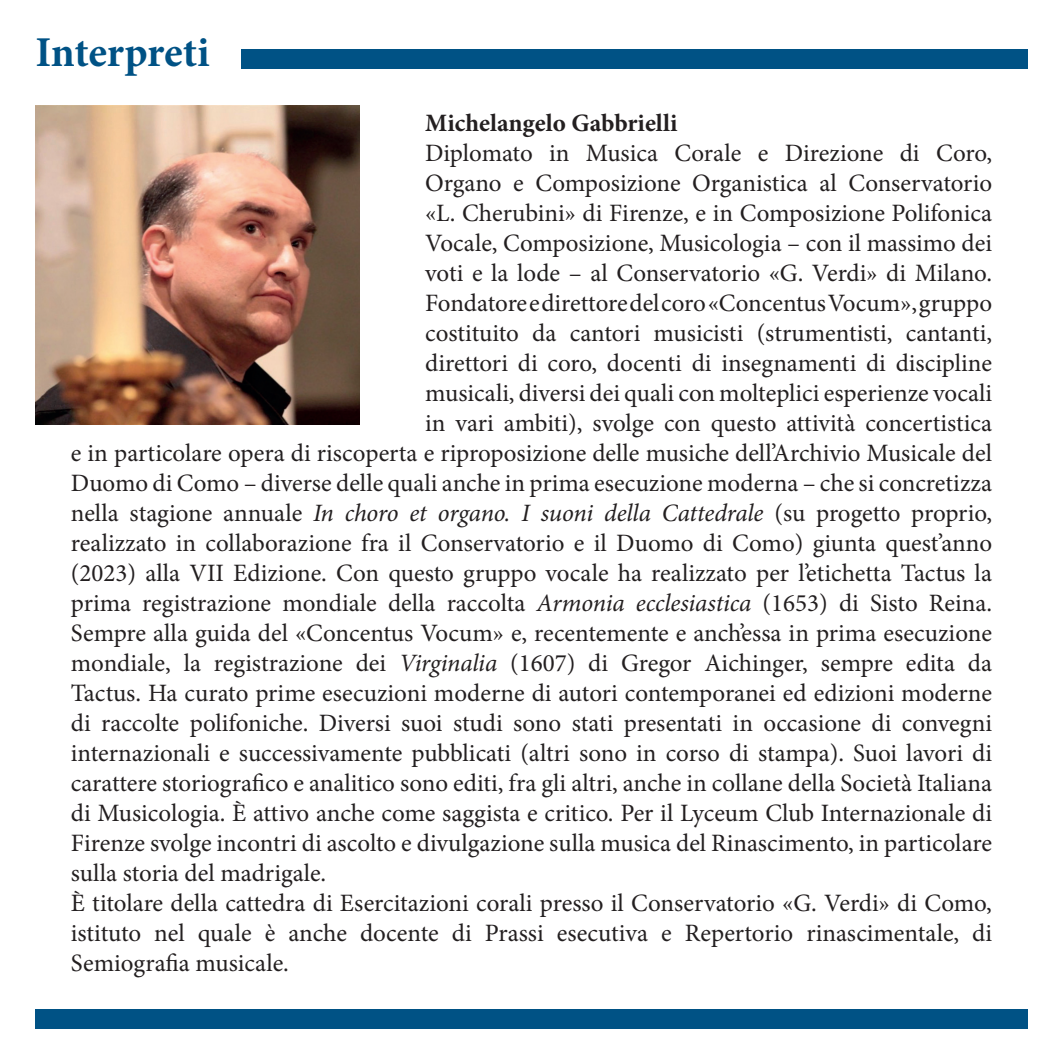
<style>
.page{position:relative;width:1063px;height:1063px;background:#fff}
.page>*{position:absolute;margin:0;border:0;box-sizing:border-box;transform-origin:0 0}
.t1{font:700 42.5px "Minion Pro";letter-spacing:-.01em;color:#005285}
.t2{font:25px "Minion Pro";color:#231f20}
.t3{font:700 25px "Minion Pro";color:#231f20}
.s1{font-style:italic}
</style>
<div class="page">
<div style="left:35px;top:1009px;width:993px;height:20px;background:#005285"></div>
<div style="left:241px;top:50px;width:787px;height:19px;background:#005285"></div>
<img style="left:35px;top:106px;width:325px;height:319px">
<h1 class="t1" style="left:35px;top:23px;width:176px">Interpreti</h1>
<p class="t3" style="left:425px;top:105px;width:254px">Michelangelo Gabbrielli</p>
<p class="t2" style="left:425px;top:136px;width:568px">Diplomato in Musica Corale e Direzione di Coro,</p>
<p class="t2" style="left:425px;top:166px;width:568px">Organo e Composizione Organistica al Conservatorio</p>
<p class="t2" style="left:425px;top:196px;width:568px">«L. Cherubini» di Firenze, e in Composizione Polifonica</p>
<p class="t2" style="left:425px;top:226px;width:568px">Vocale, Composizione, Musicologia – con il massimo dei</p>
<p class="t2" style="left:425px;top:256px;width:568px">voti e la lode – al Conservatorio «G. Verdi» di Milano.</p>
<p class="t2" style="left:425px;top:286px;width:568px">Fondatore e direttore del coro «Concentus Vocum», gruppo</p>
<p class="t2" style="left:425px;top:316px;width:568px">costituito da cantori musicisti (strumentisti, cantanti,</p>
<p class="t2" style="left:425px;top:346px;width:568px">direttori di coro, docenti di insegnamenti di discipline</p>
<p class="t2" style="left:425px;top:376px;width:568px">musicali, diversi dei quali con molteplici esperienze vocali</p>
<p class="t2" style="left:425px;top:406px;width:568px">in vari ambiti), svolge con questo attività concertistica</p>
<p class="t2" style="left:71px;top:436px;width:923px">e in particolare opera di riscoperta e riproposizione delle musiche dell’Archivio Musicale del</p>
<p class="t2" style="left:71px;top:466px;width:923px">Duomo di Como – diverse delle quali anche in prima esecuzione moderna – che si concretizza</p>
<p class="t2" style="left:71px;top:496px;width:923px">nella stagione annuale <span class="s1">In choro et organo. I suoni della Cattedrale</span> (su progetto proprio,</p>
<p class="t2" style="left:71px;top:526px;width:923px">realizzato in collaborazione fra il Conservatorio e il Duomo di Como) giunta quest’anno</p>
<p class="t2" style="left:71px;top:556px;width:923px">(2023) alla VII Edizione. Con questo gruppo vocale ha realizzato per l’etichetta Tactus la</p>
<p class="t2" style="left:71px;top:586px;width:923px">prima registrazione mondiale della raccolta <span class="s1">Armonia ecclesiastica</span> (1653) di Sisto Reina.</p>
<p class="t2" style="left:71px;top:616px;width:923px">Sempre alla guida del «Concentus Vocum» e, recentemente e anch’essa in prima esecuzione</p>
<p class="t2" style="left:71px;top:646px;width:923px">mondiale, la registrazione dei <span class="s1">Virginalia</span> (1607) di Gregor Aichinger, sempre edita da</p>
<p class="t2" style="left:71px;top:676px;width:923px">Tactus. Ha curato prime esecuzioni moderne di autori contemporanei ed edizioni moderne</p>
<p class="t2" style="left:71px;top:706px;width:923px">di raccolte polifoniche. Diversi suoi studi sono stati presentati in occasione di convegni</p>
<p class="t2" style="left:71px;top:736px;width:923px">internazionali e successivamente pubblicati (altri sono in corso di stampa). Suoi lavori di</p>
<p class="t2" style="left:71px;top:766px;width:923px">carattere storiografico e analitico sono editi, fra gli altri, anche in collane della Società Italiana</p>
<p class="t2" style="left:71px;top:796px;width:923px">di Musicologia. È attivo anche come saggista e critico. Per il Lyceum Club Internazionale di</p>
<p class="t2" style="left:71px;top:826px;width:923px">Firenze svolge incontri di ascolto e divulgazione sulla musica del Rinascimento, in particolare</p>
<p class="t2" style="left:71px;top:856px;width:257px">sulla storia del madrigale.</p>
<p class="t2" style="left:71px;top:886px;width:923px">È titolare della cattedra di Esercitazioni corali presso il Conservatorio «G. Verdi» di Como,</p>
<p class="t2" style="left:71px;top:916px;width:923px">istituto nel quale è anche docente di Prassi esecutiva e Repertorio rinascimentale, di</p>
<p class="t2" style="left:71px;top:946px;width:220px">Semiografia musicale.</p>
</div>
